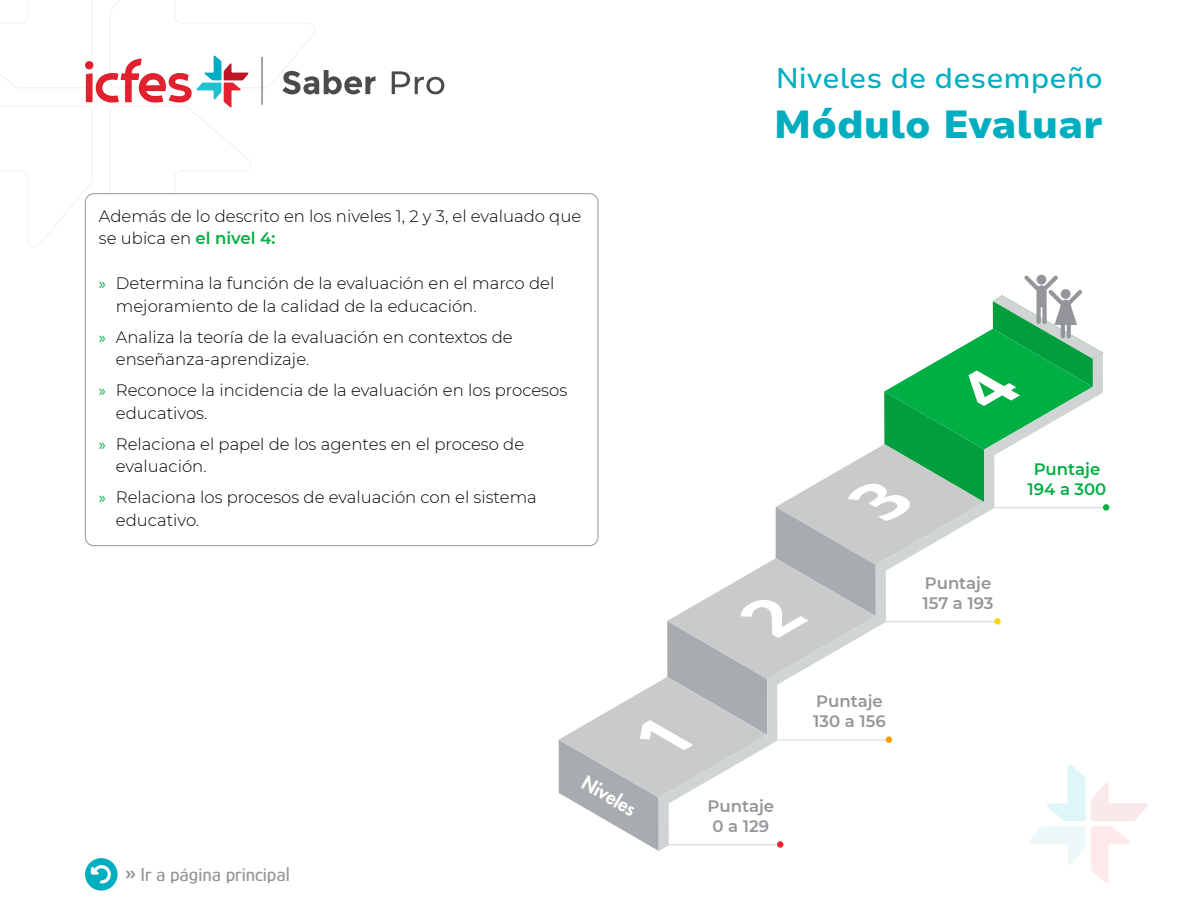
<style>
.page{position:relative;width:1188px;height:918px;background:#fff}
.page>*{position:absolute;margin:0;border:0;box-sizing:border-box;transform-origin:0 0}
.t1{font:900 39px "Nunito Sans 7 pt";color:#00aec0}
.t2{font:500 28.5px "Nunito Sans 7 pt";color:#00aec0}
.t3{font:500 19.5px "Glory";color:#939599}
.t4{font:800 18.6px "Futura Std";color:#fff}
.Descriptores{font:300 16.5px/22.5px "Montserrat";color:#000}
.t5{font:600 16.5px/19.8px "Montserrat";color:#939599}
.t6{font:600 16.5px/19.8px "Montserrat";color:#00af43;text-align:center}
.s1{font-weight:600;color:#00af43}
.s2{font-family:"Myriad Pro";font-weight:400;color:#00af43}
.s3{font-weight:700}
</style>
<div class="page">
<div style="left:85px;top:858px;width:33px;height:33px;background:#00aec0;border-radius:50%"></div>
<svg style="left:90px;top:865px;width:24px;height:20px"></svg>
<svg style="left:392px;top:71px;width:52px;height:23px"></svg>
<svg style="left:0;top:0;width:376px;height:312px"></svg>
<svg style="left:559px;top:275px;width:589px;height:608px"></svg>
<div style="left:85px;top:194px;width:513px;height:352px;background:#fff;border-radius:9px"></div>
<p class="Descriptores" style="left:99px;top:204px;width:484px">Además de lo descrito en los niveles 1, 2 y 3, el evaluado que se ubica en <span class="s1">el nivel 4:</span></p>
<p class="Descriptores" style="left:116px;top:272px;width:440px;text-indent:-17px"><span class="s2">»</span> Determina la función de la evaluación en el marco del mejoramiento de la calidad de la educación.</p>
<p class="Descriptores" style="left:116px;top:325px;width:398px;text-indent:-17px"><span class="s2">»</span> Analiza la teoría de la evaluación en contextos de enseñanza-aprendizaje.</p>
<p class="Descriptores" style="left:116px;top:379px;width:453px;text-indent:-17px"><span class="s2">»</span> Reconoce la incidencia de la evaluación en los procesos educativos.</p>
<p class="Descriptores" style="left:116px;top:432px;width:410px;text-indent:-17px"><span class="s2">»</span> Relaciona el papel de los agentes en el proceso de evaluación.</p>
<p class="Descriptores" style="left:116px;top:486px;width:423px;text-indent:-17px"><span class="s2">»</span> Relaciona los procesos de evaluación con el sistema educativo.</p>
<p class="t3" style="left:125px;top:862px;width:167px"><span class="s3">»</span> Ir a página principal</p>
<p class="t4" style="left:590px;top:771px;width:60px;rotate:30deg">Niveles</p>
<h2 class="t2" style="left:776px;top:58px;width:329px">Niveles de desempeño</h2>
<h1 class="t1" style="left:774px;top:96px;width:331px">Módulo Evaluar</h1>
<p class="t5" style="left:708px;top:796px;width:68px;text-align:center">Puntaje<br>0 a 129</p>
<p class="t5" style="left:813px;top:691px;width:74px">Puntaje<br>130 a 156</p>
<p class="t5" style="left:923px;top:573px;width:72px">Puntaje<br>157 a 193</p>
<p class="t6" style="left:1028px;top:459px;width:80px">Puntaje<br>194 a 300</p>
</div>
